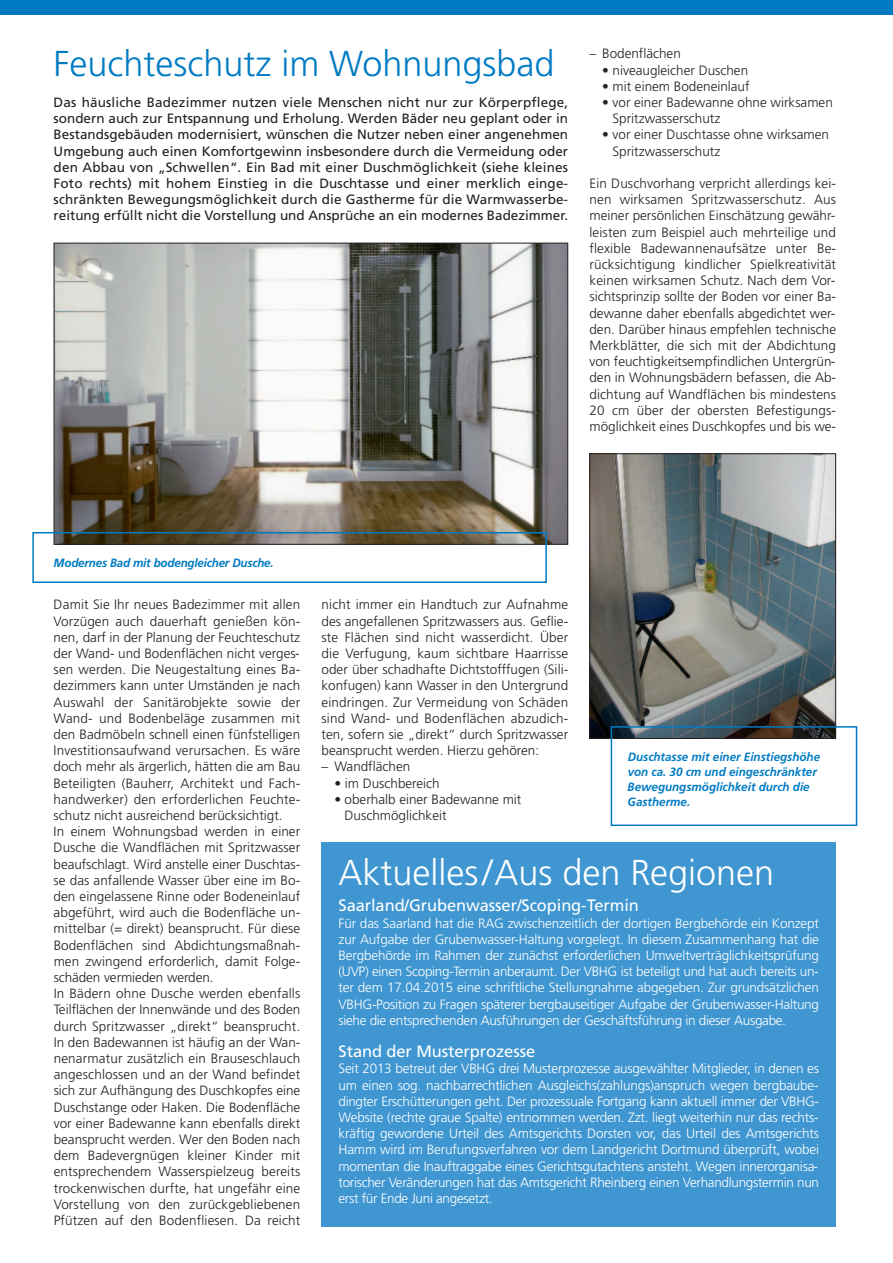
<style>
.page{position:relative;width:893px;height:1263px;background:#fff}
.page>*{position:absolute;margin:0;border:0;box-sizing:border-box;transform-origin:0 0}
.t1{font:300 36px "Frutiger";color:#007bc3}
.t2{font:300 36px "Frutiger";color:#fff}
.t3{font:16.5px "Frutiger";letter-spacing:-.005em;color:#fff}
.t4{font:300 13.5px/16.2px "Frutiger";letter-spacing:.005em;color:#231f20}
.t5{font:300 13.5px/16.2px "Frutiger";letter-spacing:-.025em;color:#fff;text-align:justify}
.t6{font:13.5px/16.2px "Frutiger";color:#231f20;text-align:justify}
.t7{font:italic 700 12px/15px "Frutiger";color:#007bc3}
.t8{font:italic 700 12px "Frutiger";letter-spacing:-.02em;color:#007bc3}
</style>
<div class="page">
<div style="left:0;top:0;width:893px;height:14px;background:#007bc3"></div>
<div style="left:322px;top:842px;width:514px;height:384px;background:#3f96d1"></div>
<img style="left:56px;top:245px;width:510px;height:298px">
<div style="left:54px;top:243px;width:514px;height:302px;border:1px solid #231f20"></div>
<div style="left:32px;top:532px;width:515px;height:51px;border:2px solid #007bc3"></div>
<img style="left:591px;top:455px;width:243px;height:282px">
<div style="left:589px;top:453px;width:247px;height:286px;border:1px solid #231f20"></div>
<div style="left:611px;top:726px;width:246px;height:100px;border:2px solid #007bc3"></div>
<h1 class="t1" style="left:54px;top:49px;width:502px">Feuchteschutz im Wohnungsbad</h1>
<p class="t6" style="left:54px;top:95px;width:516px">Das häusliche Badezimmer nutzen viele Menschen nicht nur zur Körperpflege, sondern auch zur Entspannung und Erholung. Werden Bäder neu geplant oder in Bestandsgebäuden modernisiert, wünschen die Nutzer neben einer angenehmen Umgebung auch einen Komfortgewinn insbesondere durch die Vermeidung oder den Abbau von „Schwellen“. Ein Bad mit einer Duschmöglichkeit (siehe kleines Foto rechts) mit hohem Einstieg in die Duschtasse und einer merklich einge&shy;schränkten Bewegungsmöglichkeit durch die Gastherme für die Warmwasserbe&shy;reitung erfüllt nicht die Vorstellung und Ansprüche an ein modernes Badezimmer.</p>
<p class="t4" style="left:589px;top:47px;width:93px">– Bodenflächen</p>
<p class="t4" style="left:602px;top:63px;width:147px">• niveaugleicher Duschen</p>
<p class="t4" style="left:602px;top:79px;width:149px">• mit einem Bodeneinlauf</p>
<p class="t4" style="left:613px;top:95px;width:222px;text-indent:-10px">• vor einer Badewanne ohne wirksamen<br>Spritzwasserschutz</p>
<p class="t4" style="left:613px;top:128px;width:218px;text-indent:-10px">• vor einer Duschtasse ohne wirksamen<br>Spritzwasserschutz</p>
<p class="t4" style="left:589px;top:176px;width:248px;text-align:justify">Ein Duschvorhang verpricht allerdings kei&shy;nen wirksamen Spritzwasserschutz. Aus meiner persönlichen Einschätzung gewähr&shy;leisten zum Beispiel auch mehrteilige und flexible Badewannenaufsätze unter Be - rücksichtigung kindlicher Spielkreativität keinen wirksamen Schutz. Nach dem Vor&shy;sichtsprinzip sollte der Boden vor einer Ba&shy;dewanne daher ebenfalls abgedichtet wer&shy;den. Darüber hinaus empfehlen technische Merkblätter, die sich mit der Abdichtung von feuchtigkeitsempfindlichen Untergrün&shy;den in Wohnungsbädern befassen, die Ab&shy;dichtung auf Wandflächen bis mindestens 20 cm über der obersten Befestigungs&shy;möglichkeit eines Duschkopfes und bis we-</p>
<p class="t8" style="left:54px;top:558px;width:222px">Modernes Bad mit bodengleicher Dusche.</p>
<p class="t4" style="left:54px;top:597px;width:248px">Damit Sie Ihr neues Badezimmer mit allen Vorzügen auch dauerhaft genießen kön&shy;nen, darf in der Planung der Feuchteschutz der Wand- und Bodenflächen nicht verges&shy;sen werden. Die Neugestaltung eines Ba&shy;dezimmers kann unter Umständen je nach Auswahl der Sanitärobjekte sowie der Wand- und Bodenbeläge zusammen mit den Badmöbeln schnell einen fünfstelligen Investitionsaufwand verursachen. Es wäre doch mehr als ärgerlich, hätten die am Bau Beteiligten (Bauherr, Architekt und Fach&shy;handwerker) den erforderlichen Feuchte&shy;schutz nicht ausreichend berücksichtigt.<br>In einem Wohnungsbad werden in einer Dusche die Wandflächen mit Spritzwasser beaufschlagt. Wird anstelle einer Duschtas&shy;se das anfallende Wasser über eine im Bo&shy;den eingelassene Rinne oder Bodeneinlauf abgeführt, wird auch die Bodenfläche un&shy;mittelbar (= direkt) beansprucht. Für diese Bodenflächen sind Abdichtungsmaßnah&shy;men zwingend erforderlich, damit Folge&shy;schäden vermieden werden.<br>In Bädern ohne Dusche werden ebenfalls Teilflächen der Innenwände und des Boden durch Spritzwasser „direkt“ beansprucht.<br>In den Badewannen ist häufig an der Wan&shy;nenarmatur zusätzlich ein Brauseschlauch angeschlossen und an der Wand befindet sich zur Aufhängung des Duschkopfes eine Duschstange oder Haken. Die Bodenfläche vor einer Badewanne kann ebenfalls direkt beansprucht werden. Wer den Boden nach dem Badevergnügen kleiner Kinder mit entsprechendem Wasserspielzeug bereits trockenwischen durfte, hat ungefähr eine Vorstellung von den zurückgebliebenen Pfützen auf den Bodenfliesen. Da reicht</p>
<p class="t4" style="left:322px;top:597px;width:248px;text-align:justify">nicht immer ein Handtuch zur Aufnahme des angefallenen Spritzwassers aus. Geflie&shy;ste Flächen sind nicht wasserdicht. Über die Verfugung, kaum sichtbare Haarrisse oder über schadhafte Dichtstofffugen (Sili&shy;konfugen) kann Wasser in den Untergrund eindringen. Zur Vermeidung von Schäden sind Wand- und Bodenflächen abzudich&shy;ten, sofern sie „direkt“ durch Spritzwasser beansprucht werden. Hierzu gehören:</p>
<p class="t7" style="left:628px;top:750px;width:194px">Duschtasse mit einer Einstiegshöhe von ca. 30 cm und eingeschränkter<br>Bewegungsmöglichkeit durch die<br>Gastherme.</p>
<p class="t4" style="left:322px;top:759px;width:90px">– Wandflächen</p>
<p class="t4" style="left:334px;top:776px;width:107px">• im Duschbereich</p>
<p class="t4" style="left:345px;top:792px;width:178px;text-indent:-10px">• oberhalb einer Badewanne mit<br>Duschmöglichkeit</p>
<h1 class="t2" style="left:339px;top:858px;width:437px">Aktuelles/Aus den Regionen</h1>
<p class="t3" style="left:339px;top:899px;width:302px">Saarland/Grubenwasser/Scoping-Termin</p>
<p class="t5" style="left:339px;top:916px;width:482px">Für das Saarland hat die RAG zwischenzeitlich der dortigen Bergbehörde ein Konzept zur Aufgabe der Grubenwasser-Haltung vorgelegt. In diesem Zusammenhang hat die Bergbehörde im Rahmen der zunächst erforderlichen Umweltverträglichkeitsprüfung (UVP) einen Scoping-Termin anberaumt. Der VBHG ist beteiligt und hat auch bereits un&shy;ter dem 17.04.2015 eine schriftliche Stellungnahme abgegeben. Zur grundsätzlichen VBHG-Position zu Fragen späterer bergbauseitiger Aufgabe der Grubenwasser-Haltung siehe die entsprechenden Ausführungen der Geschäftsführung in dieser Ausgabe.</p>
<p class="t3" style="left:339px;top:1045px;width:198px">Stand der Musterprozesse</p>
<p class="t5" style="left:339px;top:1061px;width:482px">Seit 2013 betreut der VBHG drei Musterprozesse ausgewählter Mitglieder, in denen es um einen sog. nachbarrechtlichen Ausgleichs(zahlungs)anspruch wegen bergbaube&shy;dingter Erschütterungen geht. Der prozessuale Fortgang kann aktuell immer der VBHG-Website (rechte graue Spalte) entnommen werden. Zzt. liegt weiterhin nur das rechts&shy;kräftig gewordene Urteil des Amtsgerichts Dorsten vor, das Urteil des Amtsgerichts Hamm wird im Berufungsverfahren vor dem Landgericht Dortmund überprüft, wobei momentan die Inauftraggabe eines Gerichtsgutachtens ansteht. Wegen innerorganisa&shy;torischer Veränderungen hat das Amtsgericht Rheinberg einen Verhandlungstermin nun erst für Ende Juni angesetzt.</p>
</div>
